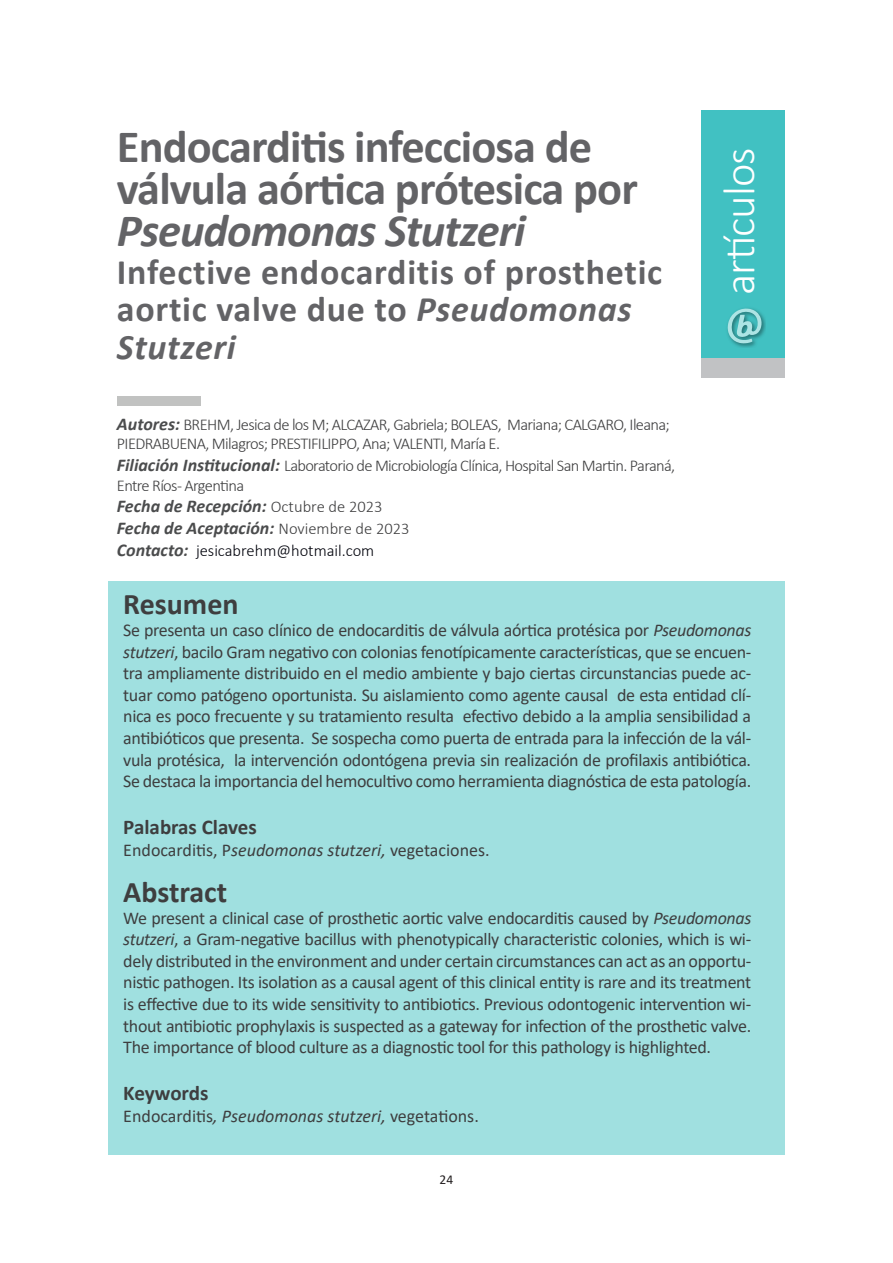
<style>
.page{position:relative;width:893px;height:1263px;background:#fff}
.page>*{position:absolute;margin:0;border:0;box-sizing:border-box;transform-origin:0 0}
.t1{font:700 46.5px/42px "Calibri";letter-spacing:-.02em;color:#636366}
.t2{font:300 45px "Calibri";letter-spacing:-.02em;color:#fff}
.t3{font:700 36px/37.5px "Calibri";letter-spacing:.02em;color:#636366}
.t4{font:700 30px "Calibri";color:#3e3e3f}
.t5{font:700 21px "Calibri";color:#3e3e3f}
.t6{font:18px/21.6px "Calibri";letter-spacing:-.02em;color:#3e3e3f;text-align:justify}
.t7{font:18px "Calibri";color:#3e3e3f}
.t8{font:italic 700 18px "Calibri";color:#4b4c4d}
.t9{font:300 16.5px/19.8px "Calibri";letter-spacing:-.04em;color:#3e3e3f}
.t10{font:300 16.5px "Calibri";color:#02030c}
.t11{font:13.5px "Calibri";color:#231f20}
.s1{font-style:italic}
.s2{font-weight:700;font-style:italic;font-size:18px;color:#4b4c4d}
.s3{font-weight:300;font-style:normal;font-size:16.5px;color:#3e3e3f}
</style>
<div class="page">
<div style="left:108px;top:582px;width:677px;height:573px;background:#a0e0e0"></div>
<div style="left:117px;top:397px;width:83px;height:9px;background:#c1c2c1"></div>
<div style="left:702px;top:357px;width:83px;height:20px;background:#c1c2c4"></div>
<div style="left:702px;top:110px;width:83px;height:247px;background:#41c1c2"></div>
<svg style="left:728px;top:308px;width:38px;height:40px"></svg>
<p class="t1" style="left:117px;top:125px;width:522px">Endocarditis infecciosa de válvula aórtica prótesica por<br><span class="s1">Pseudomonas Stutzeri</span></p>
<p class="t3" style="left:117px;top:253px;width:547px">Infective endocarditis of prosthetic aortic valve due to <span class="s1">Pseudomonas<br>Stutzeri</span></p>
<p class="t2" style="left:711px;top:295px;width:150px;rotate:-90deg">artículos</p>
<p class="t9" style="left:117px;top:414px;width:554px"><span class="s2">Autores:</span> BREHM, Jesica de los M; ALCAZAR, Gabriela; BOLEAS, Mariana; CALGARO, Ileana;<br>PIEDRABUENA, Milagros; PRESTIFILIPPO, Ana; VALENTI, María E.</p>
<p class="t9" style="left:117px;top:455px;width:560px"><span class="s2">Filiación Institucional:</span> Laboratorio de Microbiología Clínica, Hospital San Martin. Paraná,<br>Entre Ríos - Argentina</p>
<p class="t8" style="left:117px;top:494px;width:267px">Fecha de Recepción: <span class="s3">Octubre de 2023</span></p>
<p class="t8" style="left:117px;top:515px;width:294px">Fecha de Aceptación: <span class="s3">Noviembre de 2023</span></p>
<p class="t10" style="left:117px;top:540px;width:259px"><span class="s2">Contacto:</span> jesicabrehm@hotmail.com</p>
<p class="t4" style="left:123px;top:583px;width:117px">Resumen</p>
<p class="t6" style="left:123px;top:619px;width:630px">Se presenta un caso clínico de endocarditis de válvula aórtica protésica por <span class="s1">Pseudomonas stutzeri</span>, bacilo Gram negativo con colonias fenotípicamente características, que se encuen&shy;tra ampliamente distribuido en el medio ambiente y bajo ciertas circunstancias puede ac&shy;tuar como patógeno oportunista. Su aislamiento como agente causal de esta entidad clí&shy;nica es poco frecuente y su tratamiento resulta efectivo debido a la amplia sensibilidad a antibióticos que presenta. Se sospecha como puerta de entrada para la infección de la vál&shy;vula protésica, la intervención odontógena previa sin realización de profilaxis antibiótica.<br>Se destaca la importancia del hemocultivo como herramienta diagnóstica de esta patología.</p>
<p class="t5" style="left:123px;top:812px;width:135px">Palabras Claves</p>
<p class="t7" style="left:123px;top:837px;width:368px">Endocarditis, P<span class="s1">seudomonas stutzeri,</span> vegetaciones.</p>
<p class="t4" style="left:123px;top:871px;width:105px">Abstract</p>
<p class="t6" style="left:123px;top:906px;width:630px">We present a clinical case of prosthetic aortic valve endocarditis caused by <span class="s1">Pseudomonas stutzeri</span>, a Gram-negative bacillus with phenotypically characteristic colonies, which is wi&shy;dely distributed in the environment and under certain circumstances can act as an opportu&shy;nistic pathogen. Its isolation as a causal agent of this clinical entity is rare and its treatment is effective due to its wide sensitivity to antibiotics. Previous odontogenic intervention wi&shy;thout antibiotic prophylaxis is suspected as a gateway for infection of the prosthetic valve.<br>The importance of blood culture as a diagnostic tool for this pathology is highlighted.</p>
<p class="t5" style="left:123px;top:1078px;width:87px">Keywords</p>
<p class="t7" style="left:123px;top:1103px;width:357px">Endocarditis<span class="s1">, Pseudomonas stutzeri,</span> vegetations.</p>
<p class="t11" style="left:440px;top:1170px;width:15px">24</p>
</div>
